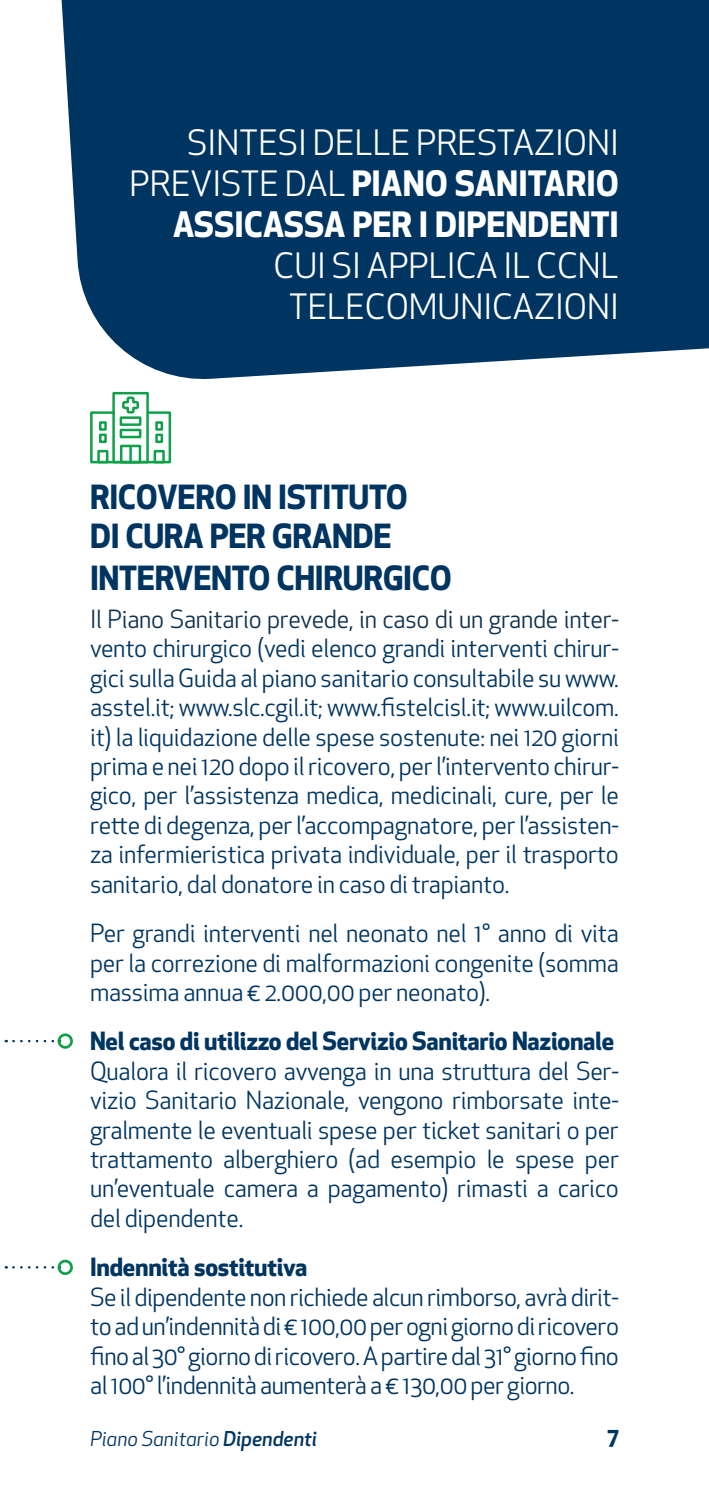
<style>
.page{position:relative;width:709px;height:1489px;background:#fff}
.page>*{position:absolute;margin:0;border:0;box-sizing:border-box;transform-origin:0 0}
.t1{font:34.25px/41px "Apex New";color:#fff;text-align:right}
.t2{font:700 34.25px "Apex New";color:#fff}
.t3{font:700 32.5px "Apex New";letter-spacing:-.01em;color:#003562}
.t4{font:24.5px/29.5px "Apex New";letter-spacing:-.01em;color:#003562;text-align:justify}
.t5{font:700 24.5px "Apex New";letter-spacing:-.01em;color:#003562}
.t6{font:700 22.5px "Apex New";color:#003562}
.t7{font:italic 20px "Apex New";color:#003562}
.s1{font-weight:700}
.s2{color:#0f3250}
.s3{font-weight:500}
</style>
<div class="page">
<div style="left:61px;top:0;width:648px;height:379px;background:#003562"></div>
<svg style="left:13px;top:1039px;width:45px;height:3px"></svg>
<div style="left:58px;top:1033px;width:15px;height:15px;border:3px solid #0fa14a;border-radius:50%"></div>
<div style="left:112px;top:392px;width:37px;height:71px;border:2px solid #0fa14a"></div>
<svg style="left:90px;top:395px;width:82px;height:69px"></svg>
<div style="left:120px;top:444px;width:21px;height:19px;border:2px solid #0fa14a"></div>
<hr style="left:129px;top:447px;width:3px;height:15px;background:#0fa14a">
<div style="left:99px;top:421px;width:8px;height:10px;border:2px solid #0fa14a"></div>
<div style="left:99px;top:433px;width:8px;height:10px;border:2px solid #0fa14a"></div>
<div style="left:97px;top:450px;width:11px;height:13px;border:2px solid #0fa14a"></div>
<div style="left:120px;top:416px;width:21px;height:10px;border:2px solid #0fa14a"></div>
<div style="left:120px;top:429px;width:21px;height:9px;border:2px solid #0fa14a"></div>
<div style="left:155px;top:421px;width:8px;height:10px;border:2px solid #0fa14a"></div>
<div style="left:154px;top:450px;width:11px;height:13px;border:2px solid #0fa14a"></div>
<div style="left:155px;top:433px;width:8px;height:10px;border:2px solid #0fa14a"></div>
<svg style="left:13px;top:1265px;width:45px;height:3px"></svg>
<div style="left:58px;top:1259px;width:15px;height:15px;border:3px solid #0fa14a;border-radius:50%"></div>
<p class="t1" style="left:130px;top:122px;width:491px">SINTESI DELLE PRESTAZIONI<br>PREVISTE DAL <span class="s1">PIANO SANITARIO</span></p>
<p class="t2" style="left:173px;top:200px;width:448px">ASSICASSA PER I DIPENDENTI</p>
<p class="t1" style="left:273px;top:245px;width:347px">CUI SI APPLICA IL CCNL</p>
<p class="t1" style="left:289px;top:286px;width:332px">TELECOMUNICAZIONI</p>
<p class="t3" style="left:90px;top:474px;width:319px">RICOVERO IN ISTITUTO</p>
<p class="t3" style="left:90px;top:513px;width:303px">DI CURA PER GRANDE</p>
<p class="t3" style="left:90px;top:555px;width:363px">INTERVENTO CHIRURGICO</p>
<p class="t4" style="left:90px;top:604px;width:530px"><span class="s2">Il Piano Sanitario prevede, in caso di un grande inter&shy;</span>vento chirurgico (vedi elenco grandi interventi chirur&shy;gici sulla Guida al piano sanitario consultabile su www. asstel.it; www.slc.cgil.it; www.fistelcisl.it; www.uilcom. it) la liquidazione delle spese sostenute: nei 120 giorni prima e nei 120 dopo il ricovero, per l’intervento chirur&shy;gico, per l’assistenza medica, medicinali, cure, per le rette di degenza, per l’accompagnatore, per l’assisten&shy;za infermieristica privata individuale, per il trasporto sanitario, dal donatore in caso di trapianto.</p>
<p class="t4" style="left:90px;top:918px;width:530px">Per grandi interventi nel neonato nel 1° anno di vita per la correzione di malformazioni congenite (somma massima annua € 2.000,00 per neonato).</p>
<p class="t5" style="left:90px;top:1023px;width:525px">Nel caso di utilizzo del Servizio Sanitario Nazionale</p>
<p class="t4" style="left:90px;top:1056px;width:530px">Qualora il ricovero avvenga in una struttura del Ser&shy;vizio Sanitario Nazionale, vengono rimborsate inte&shy;gralmente le eventuali spese per ticket sanitari o per trattamento alberghiero (ad esempio le spese per un’eventuale camera a pagamento) rimasti a carico del dipendente.</p>
<p class="t5" style="left:90px;top:1249px;width:219px">Indennità sostitutiva</p>
<p class="t4" style="left:90px;top:1281px;width:530px">Se il dipendente non richiede alcun rimborso, avrà dirit&shy;to ad un’indennità di € 100,00 per ogni giorno di ricovero fino al 30° giorno di ricovero. A partire dal 31° giorno fino al 100° l’indennità aumenterà a € 130,00 per giorno.</p>
<p class="t7" style="left:90px;top:1425px;width:228px">Piano Sanitario <span class="s3">Dipendenti</span></p>
<p class="t6" style="left:607px;top:1419px;width:13px">7</p>
</div>
